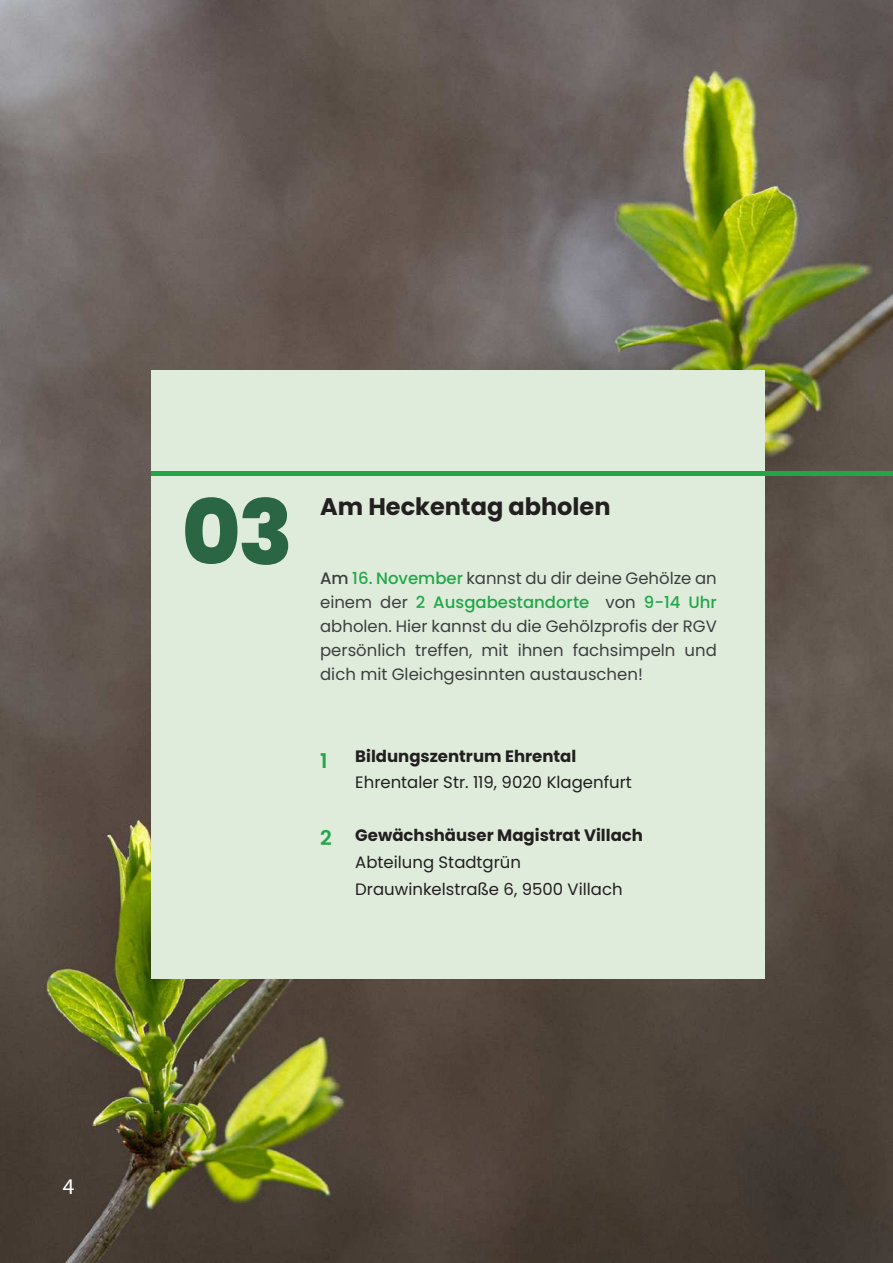
<style>
.page{position:relative;width:893px;height:1263px;background:#fff}
.page>*{position:absolute;margin:0;border:0;box-sizing:border-box;transform-origin:0 0}
.t1{font:800 90px "Poppins";color:#2b6644}
.t2{font:700 24px "Poppins";color:#231f20}
.t3{font:22.5px "Myriad Pro";color:#fff}
.t4{font:600 20.25px "Poppins";color:#23a649}
.t5{font:16.5px/24px "Poppins";color:#3e3e3f;text-align:justify}
.t6{font:16.5px/26.5px "Poppins";color:#231f20}
.t7{font:700 16.5px "Poppins";color:#231f20}
.s1{font-weight:500}
.s2{font-weight:500;color:#23a649}
</style>
<div class="page">
<img style="left:0;top:0;width:893px;height:1263px">
<div style="left:151px;top:370px;width:614px;height:608px;background:#dfecdc"></div>
<div style="left:151px;top:471px;width:742px;height:5px;background:#23a649"></div>
<h1 class="t1" style="left:182px;top:491px;width:113px">03</h1>
<h2 class="t2" style="left:320px;top:496px;width:292px">Am Heckentag abholen</h2>
<p class="t5" style="left:320px;top:566px;width:398px"><span class="s1">Am</span> <span class="s2">16. November</span> kannst du dir deine Gehˆlze an einem der <span class="s2">2 Ausgabestandorte</span> von <span class="s2">9-14 Uhr </span>abholen. Hier kannst du die Gehˆlzprofis der RGV persˆnlich treffen, mit ihnen fachsimpeln und dich mit Gleichgesinnten austauschen!</p>
<p class="t4" style="left:320px;top:752px;width:9px">1</p>
<p class="t4" style="left:320px;top:829px;width:13px">2</p>
<p class="t7" style="left:355px;top:749px;width:222px">Bildungszentrum Ehrental</p>
<p class="t6" style="left:355px;top:770px;width:278px">Ehrentaler Str. 119, 9020 Klagenfurt</p>
<p class="t7" style="left:355px;top:828px;width:289px">Gew‰chsh‰user Magistrat Villach</p>
<p class="t6" style="left:355px;top:849px;width:269px">Abteilung Stadtgr¸n<br>Drauwinkelstrafle 6, 9500 Villach</p>
<h3 class="t3" style="left:63px;top:1173px;width:13px">4</h3>
</div>
